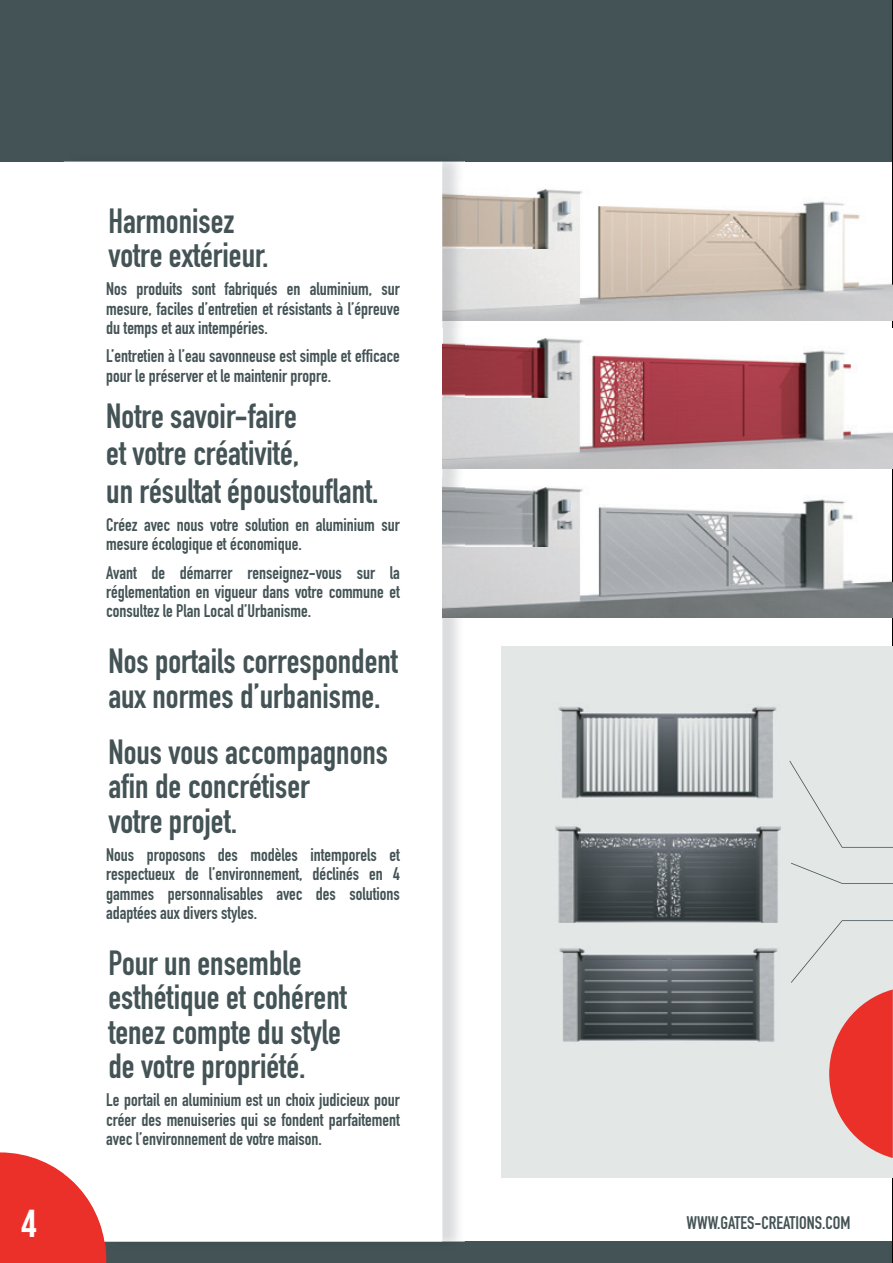
<style>
.page{position:relative;width:893px;height:1263px;background:#fff}
.page>*{position:absolute;margin:0;border:0;box-sizing:border-box;transform-origin:0 0}
.t1{font:39px "Bebas Neue";color:#fff}
.t2{font:34.5px/34.5px "DIN Engschrift LT Pro";color:#445355}
.t3{font:18px/19.5px "DIN Engschrift LT Pro";color:#445355;text-align:justify}
</style>
<div class="page">
<div style="left:0;top:0;width:893px;height:162px;background:#445355"></div>
<div style="left:0;top:1242px;width:893px;height:21px;background:#445355"></div>
<svg style="left:0;top:1152px;width:106px;height:111px;background:#ec3d38"></svg>
<div style="left:21px;top:1208px;width:39px;height:29px;background:#eb2f29"></div>
<hr style="left:892px;top:0;width:1px;height:1263px;background:#000">
<div style="left:502px;top:646px;width:391px;height:532px;background:#e3e8e7"></div>
<img style="left:465px;top:189px;width:428px;height:131px">
<img style="left:442px;top:162px;width:23px;height:158px">
<img style="left:67px;top:161px;width:398px;height:1px">
<img style="left:442px;top:320px;width:23px;height:922px">
<img style="left:67px;top:1242px;width:39px;height:9px">
<svg style="left:64px;top:1152px;width:378px;height:90px"></svg>
<svg style="left:829px;top:989px;width:64px;height:169px"></svg>
<svg style="left:789px;top:761px;width:104px;height:87px"></svg>
<svg style="left:791px;top:863px;width:102px;height:21px"></svg>
<svg style="left:791px;top:920px;width:102px;height:63px"></svg>
<img style="left:555px;top:826px;width:226px;height:96px">
<img style="left:559px;top:948px;width:219px;height:94px">
<img style="left:558px;top:706px;width:219px;height:93px">
<img style="left:442px;top:328px;width:451px;height:141px">
<img style="left:442px;top:477px;width:451px;height:141px">
<h2 class="t2" style="left:108px;top:204px;width:162px">Harmonisez votre extérieur.</h2>
<p class="t3" style="left:106px;top:279px;width:295px">Nos produits sont fabriqués en aluminium, sur mesure, faciles d’entretien et résistants à l’épreuve du temps et aux intempéries.</p>
<p class="t3" style="left:106px;top:346px;width:295px">L’entretien à l’eau savonneuse est simple et efficace pour le préserver et le maintenir propre.</p>
<h2 class="t2" style="left:106px;top:397px;width:274px;line-height:37.5px">Notre savoir-faire<br>et votre créativité,<br>un résultat époustouflant.</h2>
<p class="t3" style="left:106px;top:515px;width:295px">Créez avec nous votre solution en aluminium sur mesure écologique et économique.</p>
<p class="t3" style="left:106px;top:562px;width:295px">Avant de démarrer renseignez-vous sur la réglementation en vigueur dans votre commune et consultez le Plan Local d’Urbanisme.</p>
<h2 class="t2" style="left:108px;top:644px;width:291px">Nos portails correspondent aux normes d’urbanisme.</h2>
<h2 class="t2" style="left:108px;top:734px;width:281px">Nous vous accompagnons afin de concrétiser<br>votre projet.</h2>
<p class="t3" style="left:106px;top:845px;width:295px">Nous proposons des modèles intemporels et respectueux de l’environnement, déclinés en 4 gammes personnalisables avec des solutions adaptées aux divers styles.</p>
<h2 class="t2" style="left:108px;top:946px;width:240px">Pour un ensemble esthétique et cohérent tenez compte du style de votre propriété.</h2>
<p class="t3" style="left:106px;top:1090px;width:295px">Le portail en aluminium est un choix judicieux pour créer des menuiseries qui se fondent parfaitement avec l’environnement de votre maison.</p>
<h1 class="t1" style="left:21px;top:1202px;width:17px">4</h1>
<p class="t3" style="left:686px;top:1213px;width:165px">WWW.GATES-CREATIONS.COM</p>
</div>
